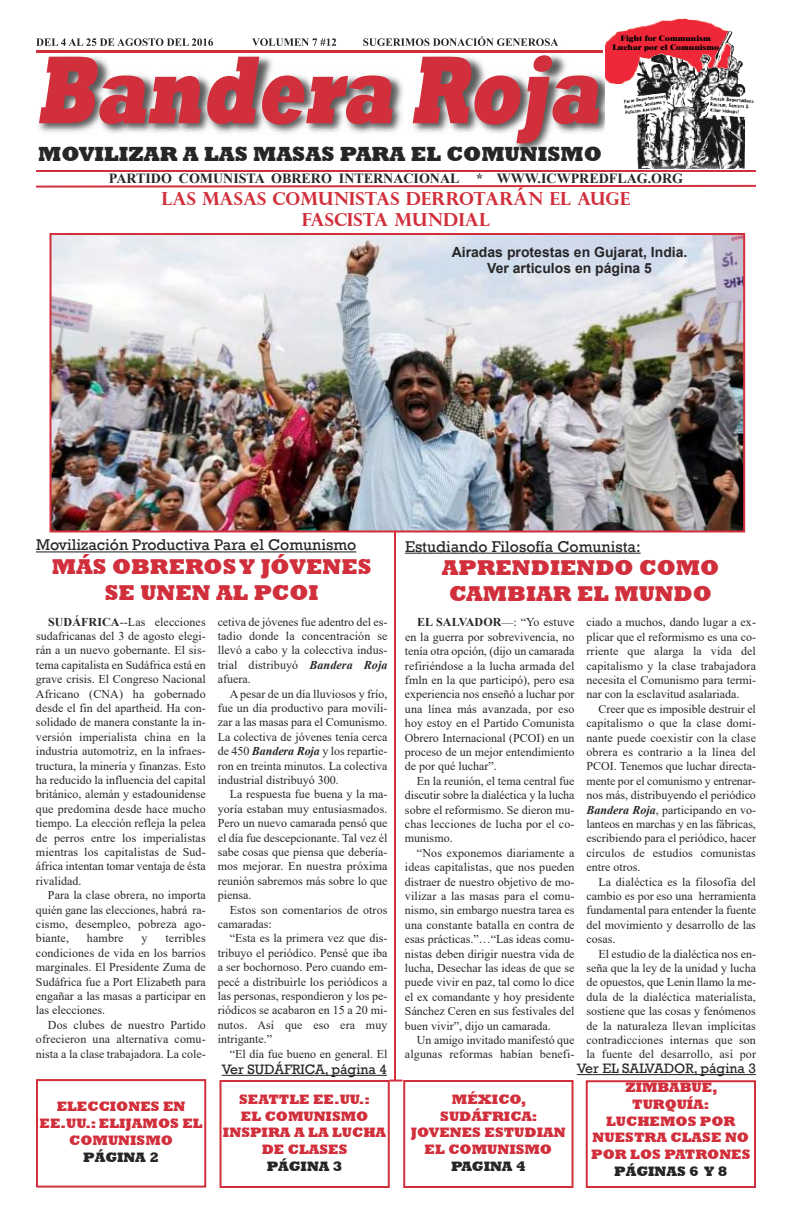
<style>
.page{position:relative;width:792px;height:1224px;background:#fff}
.page>*{position:absolute;margin:0;border:0;box-sizing:border-box;transform-origin:0 0}
.t1{font:italic 800 98px "Rockwell";color:#d12f3b;scale:.7 1}
.t2{font:800 22px/26.4px "Rockwell";color:#d12f3b;text-align:center}
.t3{font:800 21px "Rockwell";color:#272627}
.t4{font:700 18px/21.6px "Perpetua Titling";color:#d12f3b;text-align:center}
.t5{font:16px "Rockwell";color:#272627}
.t6{font:800 14px/16.8px "Rockwell";color:#d12f3b;text-align:center}
.t7{font:700 14px "Times New Roman";color:#272627}
.t8{font:700 14px/16.8px "Arial";color:#272627;text-align:center}
.t9{font:14px "Rockwell";color:#272627}
.t10{font:800 14px "Rockwell";color:#272627}
.t11{font:12px/14.4px "Times New Roman";color:#272627;text-align:justify}
.t12{font:800 7.7px/9.2px "Times";color:#000;text-align:center;scale:1.19 1}
.s1{font-weight:700}
.s2{font-weight:700;font-style:italic}
</style>
<div class="page">
<hr style="left:36px;top:170px;width:720px;height:2px;background:#d12f3b">
<svg style="left:36px;top:184px;width:720px;height:4px"></svg>
<div style="left:36px;top:1079px;width:170px;height:109px;border:2px solid #d12f3b"></div>
<img style="left:36px;top:38px;width:569px;height:114px">
<img style="left:36px;top:38px;width:60px;height:8px">
<img style="left:36px;top:51px;width:567px;height:2px">
<svg style="left:609px;top:18px;width:145px;height:150px"></svg>
<img style="left:605px;top:19px;width:126px;height:64px">
<img style="left:625px;top:54px;width:42px;height:61px">
<div style="left:220px;top:1080px;width:170px;height:108px;border:2px solid #d12f3b"></div>
<div style="left:403px;top:1080px;width:171px;height:108px;border:2px solid #d12f3b"></div>
<svg style="left:390px;top:1080px;width:13px;height:2px"></svg>
<div style="left:586px;top:1080px;width:170px;height:108px;border:2px solid #d12f3b"></div>
<hr style="left:36px;top:551px;width:320px;height:1px;background:#272627">
<hr style="left:405px;top:553px;width:236px;height:1px;background:#272627">
<hr style="left:222px;top:1075px;width:165px;height:1px;background:#272627">
<hr style="left:577px;top:1074px;width:179px;height:1px;background:#272627">
<img style="left:53px;top:236px;width:689px;height:293px">
<div style="left:50px;top:233px;width:695px;height:299px;border:2px solid #d12f3b"></div>
<hr style="left:394px;top:532px;width:2px;height:548px;background:#d12f3b">
<h1 class="t1" style="left:36px;top:31px;width:829px">bandera roja</h1>
<h3 class="t3" style="left:38px;top:141px;width:565px">MOVILIZAR A LAS MASAS PARA EL COMUNISMO</h3>
<p class="t12" style="left:612px;top:34px;width:91px">Fight for Communism<br>Luchar por el Comunismo</p>
<p class="t7" style="left:109px;top:171px;width:576px">PARTIDO COMUNISTA OBRERO INTERNACIONAL * WWW.ICWPREDFLAG.ORG</p>
<h3 class="t4" style="left:162px;top:189px;width:470px">LAS MASAS COMUNISTAS DERROTARáN EL AUGE<br>FASCISTA MUNDIAL</h3>
<p class="t8" style="left:452px;top:243px;width:237px">Airadas protestas en Gujarat, India.<br>Ver articulos en página 5</p>
<h3 class="t5" style="left:36px;top:535px;width:322px">Movilización Productiva Para el Comunismo</h3>
<h2 class="t2" style="left:52px;top:553px;width:321px">MÁS OBREROSY JÓVENES<br>SE UNEN AL PCOI</h2>
<p class="t11" style="left:36px;top:614px;width:171px;text-indent:12px"><span class="s1">SUDÁFRICA</span>--Las elecciones sudafricanas del 3 de agosto elegi&shy;rán a un nuevo gobernante. El sis&shy;tema capitalista en Sudáfrica está en grave crisis. El Congreso Nacional Africano (CNA) ha gobernado desde el fin del apartheid. Ha con&shy;solidado de manera constante la in&shy;versión imperialista china en la industria automotriz, en la infraes&shy;tructura, la minería y finanzas. Esto ha reducido la influencia del capital británico, alemán y estadounidense que predomina desde hace mucho tiempo. La elección refleja la pelea de perros entre los imperialistas mientras los capitalistas de Sud&shy;áfrica intentan tomar ventaja de ésta rivalidad.</p>
<p class="t11" style="left:36px;top:888px;width:171px;text-indent:12px">Para la clase obrera, no importa quién gane las elecciones, habrá ra&shy;cismo, desempleo, pobreza ago&shy;biante,</p>
<p class="t11" style="left:36px;top:931px;width:171px;text-indent:129px">terribles condiciones de vida en los barrios marginales. El Presidente Zuma de Sudáfrica fue a Port Elizabeth para engañar a las masas a participar en las elecciones.</p>
<p class="t11" style="left:36px;top:1018px;width:171px;text-indent:12px">Dos clubes de nuestro Partido ofrecieron una alternativa comu&shy;nista a la clase trabajadora. La cole-</p>
<p class="t11" style="left:87px;top:931px;width:38px">hambre</p>
<p class="t11" style="left:142px;top:931px;width:7px">y</p>
<p class="t6" style="left:40px;top:1098px;width:165px">ELECCIONES EN<br>EE.UU.: ELIJAMOS EL<br>COMUNISMO</p>
<p class="t10" style="left:83px;top:1149px;width:77px">PÁGINA 2</p>
<p class="t11" style="left:218px;top:614px;width:171px">cetiva de jóvenes fue adentro del es&shy;tadio donde la concentración se llevó a cabo y la colecctiva indus&shy;trial distribuyó <span class="s2">Bandera Roja </span>afuera.</p>
<p class="t11" style="left:218px;top:686px;width:171px;text-indent:12px">A pesar de un día lluviosos y frío, fue un día productivo para movili&shy;zar a las masas para el Comunismo.<br>La colectiva de jóvenes tenía cerca de 450 <span class="s2">Bandera Roja</span> y los repartie&shy;ron en treinta minutos. La colectiva industrial distribuyó 300.</p>
<p class="t11" style="left:218px;top:787px;width:171px;text-indent:12px">La respuesta fue buena y la ma&shy;yoría estaban muy entusiasmados.<br>Pero un nuevo camarada pensó que el día fue descepcionante. Tal vez él sabe cosas que piensa que debería&shy;mos mejorar. En nuestra próxima reunión sabremos más sobre lo que piensa.</p>
<p class="t11" style="left:218px;top:902px;width:171px;text-indent:12px">Estos son comentarios de otros camaradas:</p>
<p class="t11" style="left:218px;top:931px;width:171px;text-indent:12px">“Esta es la primera vez que dis&shy;tribuyo el periódico. Pensé que iba a ser bochornoso. Pero cuando em&shy;pecé a distribuirle los periódicos a las personas, respondieron y los pe&shy;riódicos se acabaron en 15 a 20 mi&shy;nutos. Así que eso era muy intrigante.”</p>
<p class="t11" style="left:230px;top:1046px;width:159px">“El día fue bueno en general. El</p>
<p class="t9" style="left:222px;top:1061px;width:167px">Ver SUDÁFRICA, página 4</p>
<p class="t6" style="left:223px;top:1090px;width:165px">SEATTLE EE.UU.:<br>EL COMUNISMO<br>INSPIRA A LA LUCHA<br>DE CLASES</p>
<p class="t10" style="left:267px;top:1158px;width:77px">PÁGINA 3</p>
<h3 class="t5" style="left:405px;top:536px;width:237px">Estudiando Filosofía Comunista:</h3>
<h2 class="t2" style="left:442px;top:554px;width:279px">APRENDIENDO COMO<br>CAMBIAR EL MUNDO</h2>
<p class="t11" style="left:586px;top:615px;width:171px">ciado a muchos, dando lugar a ex&shy;plicar que el reformismo es una co&shy;rriente que alarga la vida del capitalismo y la clase trabajadora necesita el Comunismo para termi&shy;nar con la esclavitud asalariada.</p>
<p class="t11" style="left:586px;top:702px;width:171px;text-indent:12px">Creer que es imposible destruir el capitalismo o que la clase domi&shy;nante puede coexistir con la clase obrera es contrario a la línea del PCOI. Tenemos que luchar directa&shy;mente por el comunismo y entrenar&shy;nos más, distribuyendo el periódico <span class="s2">Bandera Roja</span>, participando en vo&shy;lanteos en marchas y en las fábricas, escribiendo para el periódico, hacer círculos de estudios comunistas entre otros.</p>
<p class="t11" style="left:586px;top:874px;width:171px;text-indent:12px">La dialéctica es la filosofía del cambio es por eso una herramienta fundamental para entender la fuente del movimiento y desarrollo de las cosas.</p>
<p class="t11" style="left:586px;top:946px;width:171px;text-indent:12px">El estudio de la dialéctica nos en&shy;seña que la ley de la unidad y lucha de opuestos, que Lenin llamo la me&shy;dula de la dialéctica materialista, sostiene que las cosas y fenómenos de la naturaleza llevan implícitas contradicciones internas que son la fuente del desarrollo, así por</p>
<p class="t9" style="left:577px;top:1060px;width:181px">Ver EL SALVADOR, página 3</p>
<p class="t11" style="left:405px;top:615px;width:171px;text-indent:12px"><span class="s1">EL SALVADOR</span>—: “Yo estuve en la guerra por sobrevivencia, no tenía otra opción, (dijo un camarada refiriéndose a la lucha armada del fmln en la que participó), pero esa experiencia nos enseñó a luchar por una línea más avanzada, por eso hoy estoy en el Partido Comunista Obrero Internacional (PCOI) en un proceso de un mejor entendimiento de por qué luchar”.</p>
<p class="t11" style="left:405px;top:774px;width:171px;text-indent:12px">En la reunión, el tema central fue discutir sobre la dialéctica y la lucha sobre el reformismo. Se dieron mu&shy;chas lecciones de lucha por el co&shy;munismo.</p>
<p class="t11" style="left:405px;top:846px;width:171px;text-indent:12px">“Nos exponemos diariamente a ideas capitalistas, que nos pueden distraer de nuestro objetivo de mo&shy;vilizar a las masas para el comu&shy;nismo, sin embargo nuestra tarea es una constante batalla en contra de esas prácticas.”…“Las ideas comu&shy;nistas deben dirigir nuestra vida de lucha, Desechar las ideas de que se puede vivir en paz, tal como lo dice el ex comandante y hoy presidente Sánchez Ceren en sus festivales del buen vivir”, dijo un camarada.</p>
<p class="t11" style="left:405px;top:1033px;width:171px;text-align:right">Un amigo invitado manifestó que algunas reformas habían benefi-</p>
<p class="t6" style="left:411px;top:1090px;width:156px">MÉXICO,<br>SUDÁFRICA:<br>JOVENES ESTUDIAN<br>EL COMUNISMO</p>
<p class="t10" style="left:451px;top:1158px;width:76px">PAGINA 4</p>
<p class="t6" style="left:591px;top:1079px;width:161px">ZIMBABUE,<br>TURQUÍA:<br>LUCHEMOS POR<br>NUESTRA CLASE NO<br>POR LOS PATRONES</p>
<p class="t10" style="left:614px;top:1163px;width:115px">PÁGINAS 6 Y 8</p>
</div>
